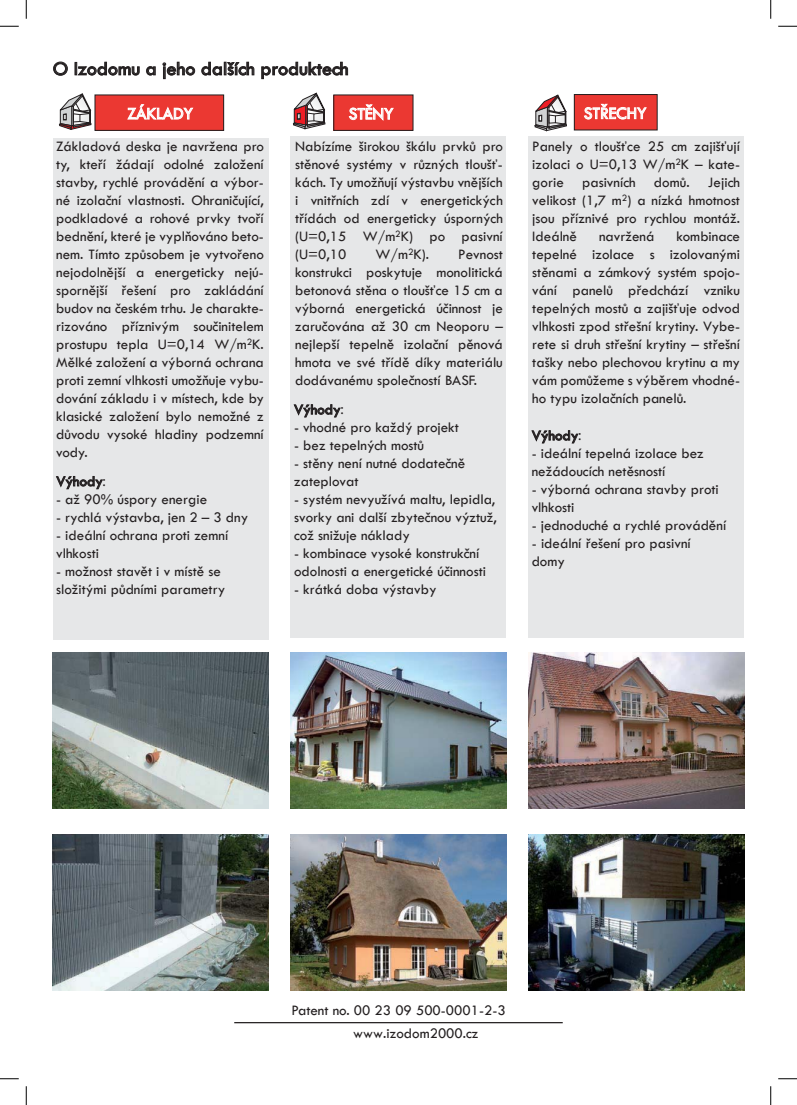
<style>
.page{position:relative;width:797px;height:1105px;background:#fff}
.page>*{position:absolute;margin:0;border:0;box-sizing:border-box;transform-origin:0 0}
.t1{font:20px "Tw Cen";color:#231f20}
.t2{font:17.5px "Tw Cen";color:#fff}
.t3{font:15px/18px "Tw Cen";color:#231f20}
.s1{font-weight:700}
</style>
<div class="page">
<hr style="left:234px;top:1022px;width:328px;height:1px;background:#231f20">
<div style="left:53px;top:138px;width:215px;height:501px;background:#e6e7e8"></div>
<div style="left:528px;top:137px;width:216px;height:501px;background:#e6e7e8"></div>
<div style="left:290px;top:137px;width:216px;height:501px;background:#e6e7e8"></div>
<svg style="left:56px;top:476px;width:47px;height:13px"></svg>
<svg style="left:294px;top:404px;width:47px;height:13px"></svg>
<svg style="left:531px;top:430px;width:47px;height:13px"></svg>
<svg style="left:53px;top:61px;width:15px;height:15px"></svg>
<svg style="left:75px;top:62px;width:65px;height:14px"></svg>
<svg style="left:146px;top:66px;width:10px;height:10px"></svg>
<svg style="left:162px;top:62px;width:33px;height:17px"></svg>
<svg style="left:201px;top:62px;width:53px;height:14px"></svg>
<svg style="left:261px;top:62px;width:87px;height:17px"></svg>
<img style="left:53px;top:834px;width:215px;height:156px">
<img style="left:290px;top:834px;width:216px;height:156px">
<img style="left:528px;top:834px;width:216px;height:156px">
<img style="left:53px;top:653px;width:215px;height:156px">
<img style="left:290px;top:653px;width:216px;height:156px">
<img style="left:528px;top:653px;width:216px;height:156px">
<div style="left:95px;top:95px;width:129px;height:35px;background:#eb3832"></div>
<div style="left:95px;top:95px;width:129px;height:36px;border:1px solid #231f20"></div>
<svg style="left:127px;top:104px;width:66px;height:16px"></svg>
<svg style="left:59px;top:93px;width:33px;height:37px"></svg>
<div style="left:334px;top:95px;width:79px;height:35px;background:#eb3832"></div>
<div style="left:333px;top:95px;width:80px;height:36px;border:1px solid #231f20"></div>
<svg style="left:293px;top:92px;width:33px;height:37px"></svg>
<div style="left:574px;top:95px;width:83px;height:35px;background:#eb3832"></div>
<div style="left:574px;top:94px;width:83px;height:36px;border:1px solid #231f20"></div>
<svg style="left:584px;top:104px;width:63px;height:16px"></svg>
<svg style="left:534px;top:94px;width:33px;height:37px"></svg>
<svg style="left:349px;top:104px;width:45px;height:17px"></svg>
<svg style="left:0;top:25px;width:19px;height:2px"></svg>
<svg style="left:778px;top:25px;width:19px;height:2px"></svg>
<svg style="left:0;top:1078px;width:19px;height:1px"></svg>
<svg style="left:778px;top:1078px;width:19px;height:1px"></svg>
<svg style="left:25px;top:0;width:2px;height:19px"></svg>
<svg style="left:25px;top:1086px;width:2px;height:19px"></svg>
<svg style="left:770px;top:0;width:1px;height:19px"></svg>
<svg style="left:770px;top:1086px;width:1px;height:19px"></svg>
<h1 class="t1" style="left:53px;top:58px;width:297px">O Izodomu a jeho dalších produktech</h1>
<p class="t2" style="left:127px;top:104px;width:67px">ZÁKLADY</p>
<p class="t2" style="left:349px;top:104px;width:46px">STĚNY</p>
<p class="t2" style="left:584px;top:104px;width:64px">STŘECHY</p>
<p class="t3" style="left:56px;top:137px;width:209px;text-align:justify">Základová deska je navržena pro ty, kteří žádají odolné založení stavby, rychlé provádění a výbor&shy;né izolační vlastnosti. Ohraničující, podkladové a rohové prvky tvoří bednění, které je vyplňováno beto&shy;nem. Tímto způsobem je vytvořeno nejodolnější a energeticky nejú&shy;spornější řešení pro zakládání budov na českém trhu. Je charakte&shy;rizováno příznivým součinitelem prostupu tepla U=0,14 W/m<sup>2</sup>K.<br>Mělké založení a výborná ochrana proti zemní vlhkosti umožňuje vybu&shy;dování základu i v místech, kde by klasické založení bylo nemožné z důvodu vysoké hladiny podzemní vody.</p>
<p class="t3" style="left:295px;top:138px;width:209px;text-align:justify">Nabízíme širokou škálu prvků pro stěnové systémy v různých tloušť&shy;kách. Ty umožňují výstavbu vnějších i vnitřních zdí v energetických třídách od energeticky úsporných (U=0,15 W/m<sup>2</sup>K) po pasivní (U=0,10</p>
<p class="t3" style="left:532px;top:138px;width:209px;text-align:justify">Panely o tloušťce 25 cm zajišťují izolaci o U=0,13 W/m<sup>2</sup>K – kate&shy;gorie pasivních domů. Jejich velikost (1,7 m<sup>2</sup>) a nízká hmotnost jsou příznivé pro rychlou montáž.<br>Ideálně</p>
<p class="t3" style="left:532px;top:228px;width:209px;text-align:justify;text-indent:144px">kombinace tepelné izolace s izolovanými stěnami a zámkový systém spojo&shy;vání panelů předchází vzniku tepelných mostů a zajišťuje odvod vlhkosti zpod střešní krytiny. Vybe&shy;rete si druh střešní krytiny – střešní tašky nebo plechovou krytinu a my vám pomůžeme s výběrem vhodné&shy;ho typu izolačních panelů.</p>
<p class="t3" style="left:599px;top:228px;width:57px">navržená</p>
<p class="t3" style="left:375px;top:246px;width:55px">W/m<sup>2</sup>K).</p>
<p class="t3" style="left:295px;top:246px;width:209px;text-align:justify;text-indent:163px">Pevnost konstrukci poskytuje monolitická betonová stěna o tloušťce 15 cm a výborná energetická účinnost je zaručována až 30 cm Neoporu – nejlepší tepelně izolační pěnová hmota ve své třídě díky materiálu dodávanému společností BASF.</p>
<p class="t3" style="left:294px;top:400px;width:51px">Výhody<span class="s1">:</span></p>
<p class="t3" style="left:294px;top:418px;width:166px">- vhodné pro každý projekt</p>
<p class="t3" style="left:294px;top:436px;width:131px">- bez tepelných mostů</p>
<p class="t3" style="left:294px;top:454px;width:173px">- stěny není nutné dodatečně zateplovat</p>
<p class="t3" style="left:294px;top:490px;width:204px;text-align:justify">- systém nevyužívá maltu, lepidla, svorky ani další zbytečnou výztuž, což snižuje náklady</p>
<p class="t3" style="left:294px;top:544px;width:193px">- kombinace vysoké konstrukční odolnosti a energetické účinnosti</p>
<p class="t3" style="left:294px;top:580px;width:144px">- krátká doba výstavby</p>
<p class="t3" style="left:532px;top:426px;width:51px">Výhody<span class="s1">:</span></p>
<p class="t3" style="left:531px;top:444px;width:174px">- ideální tepelná izolace bez nežádoucích netěsností</p>
<p class="t3" style="left:531px;top:480px;width:189px">- výborná ochrana stavby proti vlhkosti</p>
<p class="t3" style="left:531px;top:516px;width:196px">- jednoduché a rychlé provádění</p>
<p class="t3" style="left:531px;top:534px;width:161px">- ideální řešení pro pasivní domy</p>
<p class="t3" style="left:56px;top:472px;width:51px">Výhody<span class="s1">:</span></p>
<p class="t3" style="left:56px;top:490px;width:152px">- až 90% úspory energie</p>
<p class="t3" style="left:56px;top:508px;width:194px">- rychlá výstavba, jen 2 – 3 dny</p>
<p class="t3" style="left:56px;top:526px;width:174px">- ideální ochrana proti zemní vlhkosti</p>
<p class="t3" style="left:56px;top:562px;width:170px">- možnost stavět i v místě se složitými půdními parametry</p>
<p class="t3" style="left:291px;top:1001px;width:216px">Patent no. 00 23 09 500-0001-2-3</p>
<p class="t3" style="left:353px;top:1024px;width:127px">www.izodom2000.cz</p>
</div>
